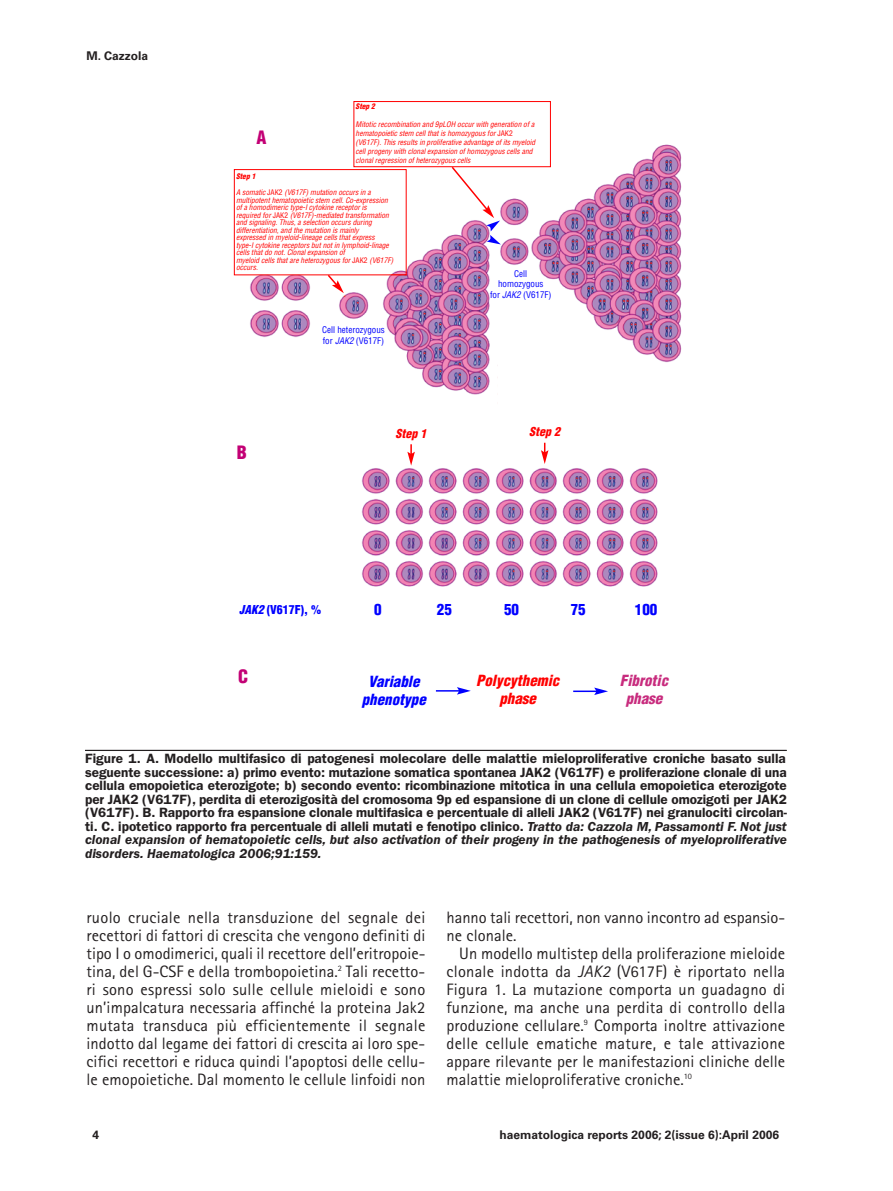
<style>
.page{position:relative;width:893px;height:1191px;background:#fff}
.page>*{position:absolute;margin:0;border:0;box-sizing:border-box;transform-origin:0 0}
.t1{font:900 condensed 18px "Helvetica";color:#c30175}
.t2{font:16.5px/18px "Rotis Sans Serif";letter-spacing:.005em;color:#231f20;text-align:justify}
.t3{font:italic 900 condensed 15px/18px "Helvetica";color:#f00;text-align:center}
.t4{font:italic 900 condensed 15px/18px "Helvetica";color:#00f;text-align:center}
.t5{font:italic 900 condensed 15px/18px "Helvetica";color:#c82c7e;text-align:center}
.t6{font:900 condensed 15px "Helvetica";color:#00f}
.t7{font:600 13.5px/13.5px "Franklin Gothic";color:#231f20;text-align:justify}
.t8{font:700 12px "Univers";color:#231f20}
.t9{font:900 condensed 12px "Helvetica";color:#00f}
.t10{font:italic 900 condensed 12px "Helvetica";color:#f00}
.t11{font:condensed 9px/10.5px "Helvetica";color:#00f}
.t12{font:italic condensed 7.5px/7.5px "Helvetica";color:#f00}
.t13{font:italic 900 condensed 7.5px "Helvetica";color:#f00}
.s1{font-style:normal}
.s2{font-style:italic}
</style>
<div class="page">
<img style="left:239px;top:117px;width:443px;height:278px">
<img style="left:361px;top:442px;width:297px;height:253px">
<hr style="left:85px;top:750px;width:702px;height:1px;background:#231f20">
<svg style="left:407px;top:444px;width:8px;height:21px"></svg>
<svg style="left:541px;top:443px;width:7px;height:21px"></svg>
<svg style="left:436px;top:687px;width:35px;height:7px"></svg>
<hr style="left:573px;top:690px;width:24px;height:2px;background:#00f">
<svg style="left:594px;top:687px;width:14px;height:8px"></svg>
<div style="left:354px;top:101px;width:197px;height:66px;border:1px solid #f00"></div>
<div style="left:234px;top:169px;width:172px;height:106px;border:1px solid #f00"></div>
<svg style="left:326px;top:273px;width:18px;height:20px"></svg>
<svg style="left:450px;top:165px;width:51px;height:79px"></svg>
<p class="t8" style="left:87px;top:51px;width:63px">M. Cazzola</p>
<p class="t1" style="left:257px;top:130px;width:12px">A</p>
<p class="t13" style="left:356px;top:104px;width:21px">Step 2</p>
<p class="t12" style="left:356px;top:121px;width:181px;line-height:9px">Mitotic recombination and 9pLOH occur with generation of a hematopoietic stem cell that is homozygous for <span class="s1">JAK2 </span>(V617F). This results in proliferative advantage of its myeloid cell progeny with clonal expansion of homozygous cells and clonal regression of heterozygous cells</p>
<p class="t13" style="left:236px;top:173px;width:21px">Step 1</p>
<p class="t12" style="left:236px;top:189px;width:159px">A somatic <span class="s1">JAK2</span> (V617F) mutation occurs in a multipotent hematopoietic stem cell. Co-expression of a homodimeric type-I cytokine receptor is required for <span class="s1">JAK2</span> (V617F)-mediated transformation and signaling. Thus, a selection occurs during differentiation, and the mutation is mainly<br>expressed in myeloid-lineage cells that express type-I cytokine receptors but not in lymphoid-linage cells that do not. Clonal expansion of<br>myeloid cells that are heterozygous for <span class="s1">JAK2</span> (V617F) occurs.</p>
<p class="t11" style="left:322px;top:325px;width:64px">Cell heterozygous for <span class="s2">JAK2</span> (V617F)</p>
<p class="t11" style="left:490px;top:269px;width:63px;text-align:center">Cell<br>homozygous<br>for <span class="s2">JAK2</span> (V617F)</p>
<p class="t1" style="left:237px;top:446px;width:12px">B</p>
<p class="t10" style="left:396px;top:429px;width:32px">Step 1</p>
<p class="t10" style="left:529px;top:427px;width:32px">Step 2</p>
<p class="t9" style="left:239px;top:605px;width:84px"><span class="s2">JAK2</span> (V617F), %</p>
<p class="t6" style="left:374px;top:603px;width:9px">0</p>
<p class="t6" style="left:437px;top:603px;width:16px">25</p>
<p class="t6" style="left:504px;top:603px;width:16px">50</p>
<p class="t6" style="left:571px;top:603px;width:16px">75</p>
<p class="t6" style="left:635px;top:603px;width:24px">100</p>
<p class="t1" style="left:238px;top:669px;width:12px">C</p>
<p class="t4" style="left:362px;top:673px;width:66px">Variable phenotype</p>
<p class="t3" style="left:476px;top:673px;width:85px">Polycythemic phase</p>
<p class="t5" style="left:620px;top:672px;width:50px">Fibrotic phase</p>
<p class="t7" style="left:85px;top:753px;width:703px">Figure 1. A. Modello multifasico di patogenesi molecolare delle malattie mieloproliferative croniche basato sulla seguente successione: a) primo evento: mutazione somatica spontanea JAK2 (V617F) e proliferazione clonale di una cellula emopoietica eterozigote; b) secondo evento: ricombinazione mitotica in una cellula emopoietica eterozigote per JAK2 (V617F), perdita di eterozigosità del cromosoma 9p ed espansione di un clone di cellule omozigoti per JAK2 (V617F). B. Rapporto fra espansione clonale multifasica e percentuale di alleli JAK2 (V617F) nei granulociti circolan&shy;ti. C. ipotetico rapporto fra percentuale di alleli mutati e fenotipo clinico. <span class="s2">Tratto da: Cazzola M, Passamonti F. Not just clonal expansion of hematopoietic cells, but also activation of their progeny in the pathogenesis of myeloproliferative disorders. Haematologica 2006;91:159.</span></p>
<p class="t2" style="left:87px;top:909px;width:340px">ruolo cruciale nella transduzione del segnale dei recettori di fattori di crescita che vengono definiti di tipo I o omodimerici, quali il recettore dell’eritropoie&shy;tina, del G-CSF e della trombopoietina.<sup>2</sup> Tali recetto&shy;ri sono espressi solo sulle cellule mieloidi e sono un’impalcatura necessaria affinché la proteina Jak2 mutata transduca più efficientemente il segnale indotto dal legame dei fattori di crescita ai loro spe&shy;cifici recettori e riduca quindi l’apoptosi delle cellu&shy;le emopoietiche. Dal momento le cellule linfoidi non</p>
<p class="t2" style="left:446px;top:909px;width:340px">hanno tali recettori, non vanno incontro ad espansio&shy;ne clonale.</p>
<p class="t2" style="left:446px;top:945px;width:340px;text-indent:13px">Un modello multistep della proliferazione mieloide clonale indotta da <span class="s2">JAK2</span> (V617F) è riportato nella Figura 1. La mutazione comporta un guadagno di funzione, ma anche una perdita di controllo della produzione cellulare.<sup>9</sup> Comporta inoltre attivazione delle cellule ematiche mature, e tale attivazione appare rilevante per le manifestazioni cliniche delle malattie mieloproliferative croniche.<sup>10</sup></p>
<p class="t8" style="left:93px;top:1130px;width:8px">4</p>
<p class="t8" style="left:500px;top:1130px;width:281px">haematologica reports 2006; 2(issue 6):April 2006</p>
</div>
